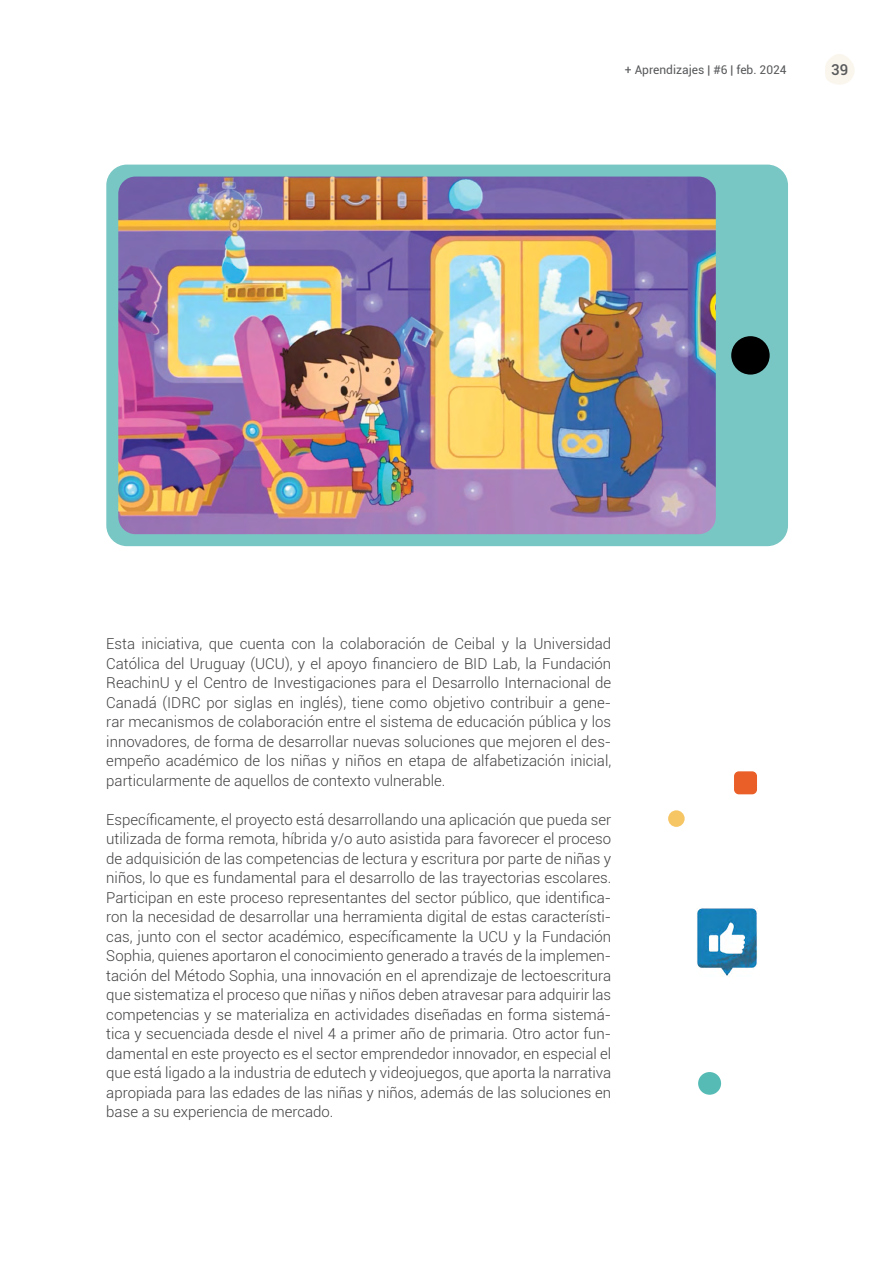
<style>
.page{position:relative;width:893px;height:1263px;background:#fff}
.page>*{position:absolute;margin:0;border:0;box-sizing:border-box;transform-origin:0 0}
.t1{font:300 15px/19.5px "Roboto";color:#414042;text-align:justify}
.t2{font:500 15px "Roboto";color:#58595b}
.t3{font:12px "Roboto";color:#58595b}
</style>
<div class="page">
<div style="left:668px;top:810px;width:17px;height:17px;background:#f6c564;border-radius:50%"></div>
<div style="left:734px;top:771px;width:23px;height:23px;background:#ea5e27;border-radius:5px"></div>
<div style="left:698px;top:1072px;width:23px;height:23px;background:#56bbb5;border-radius:50%"></div>
<img style="left:697px;top:908px;width:60px;height:68px">
<svg style="left:825px;top:54px;width:30px;height:31px"></svg>
<div style="left:106px;top:165px;width:682px;height:381px;background:#79c7c4;border-radius:21px"></div>
<img style="left:118px;top:177px;width:598px;height:357px">
<div style="left:731px;top:336px;width:39px;height:39px;background:#000;border-radius:50%"></div>
<p class="t3" style="left:625px;top:61px;width:163px">+ Aprendizajes | #6 | feb. 2024</p>
<p class="t2" style="left:831px;top:59px;width:19px">39</p>
<p class="t1" style="left:106px;top:633px;width:506px">Esta iniciativa, que cuenta con la colaboración de Ceibal y la Universidad Católica del Uruguay (UCU), y el apoyo financiero de BID Lab, la Fundación ReachinU y el Centro de Investigaciones para el Desarrollo Internacional de Canadá (IDRC por siglas en inglés), tiene como objetivo contribuir a gene&shy;rar mecanismos de colaboración entre el sistema de educación pública y los innovadores, de forma de desarrollar nuevas soluciones que mejoren el des&shy;empeño académico de los niñas y niños en etapa de alfabetización inicial, particularmente de aquellos de contexto vulnerable.</p>
<p class="t1" style="left:106px;top:809px;width:506px">Específicamente, el proyecto está desarrollando una aplicación que pueda ser utilizada de forma remota, híbrida y/o auto asistida para favorecer el proceso de adquisición de las competencias de lectura y escritura por parte de niñas y niños, lo que es fundamental para el desarrollo de las trayectorias escolares.<br>Participan en este proceso representantes del sector público, que identifica&shy;ron la necesidad de desarrollar una herramienta digital de estas característi&shy;cas, junto con el sector académico, específicamente la UCU y la Fundación Sophia, quienes aportaron el conocimiento generado a través de la implemen&shy;tación del Método Sophia, una innovación en el aprendizaje de lectoescritura que sistematiza el proceso que niñas y niños deben atravesar para adquirir las competencias y se materializa en actividades diseñadas en forma sistemá&shy;tica y secuenciada desde el nivel 4 a primer año de primaria. Otro actor fun&shy;damental en este proyecto es el sector emprendedor innovador, en especial el que está ligado a la industria de edutech y videojuegos, que aporta la narrativa apropiada para las edades de las niñas y niños, además de las soluciones en base a su experiencia de mercado.</p>
</div>
